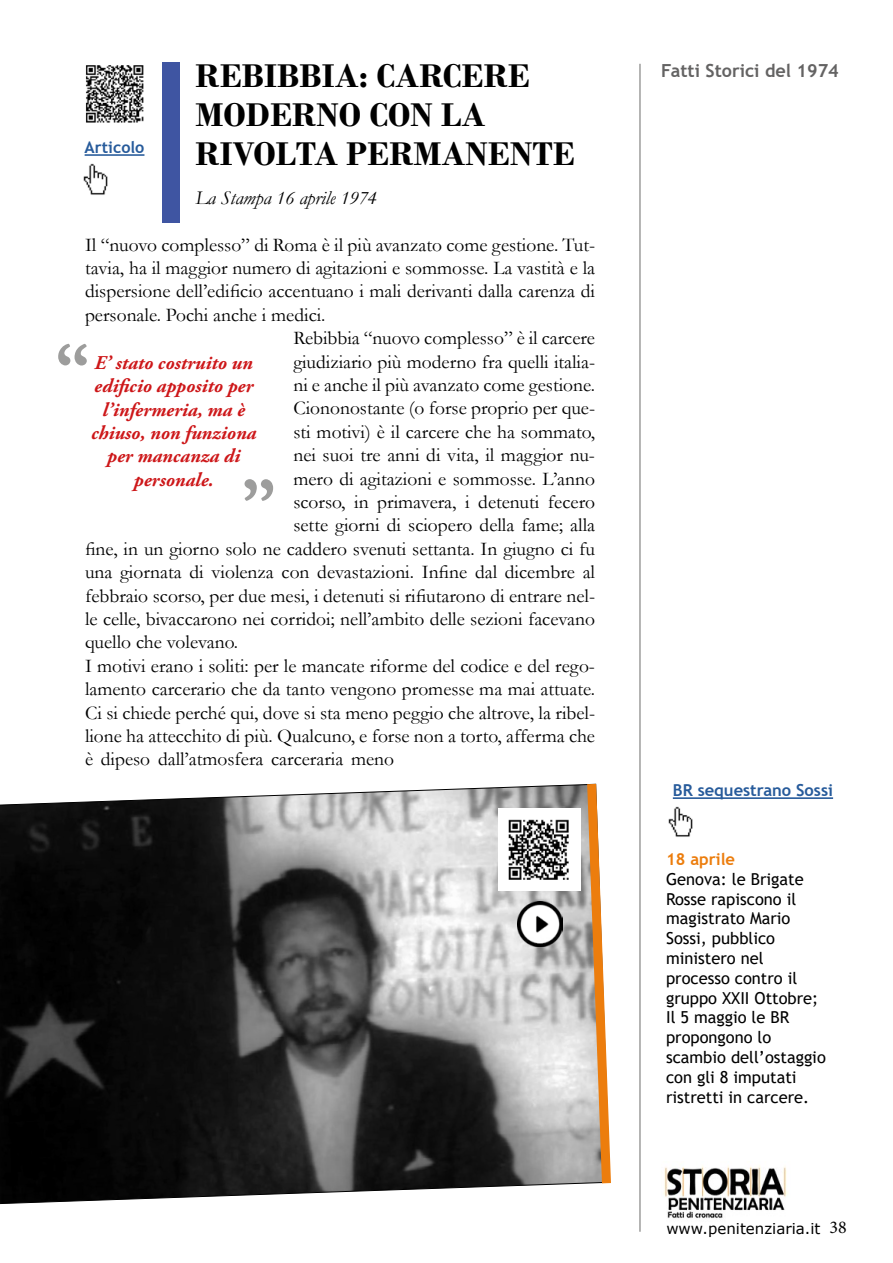
<style>
.page{position:relative;width:893px;height:1263px;background:#fff}
.page>*{position:absolute;margin:0;border:0;box-sizing:border-box;transform-origin:0 0}
.t1{font:700 69px "Garamond";color:#9d9d9c}
.t2{font:700 34.5px/39px "Bodoni";color:#000}
.t3{font:19.5px "Garamond";color:#000}
.t4{font:italic 700 19.5px/23.4px "Adobe Garamond Pro";color:#cd1719;text-align:center}
.t5{font:italic 19.5px "Garamond";color:#000}
.t6{font:700 18px "Trebuchet MS";color:#646363}
.t7{font:16.5px/19.8px "Trebuchet MS";color:#000}
.t8{font:700 16.5px "Trebuchet MS";color:#275b9b}
.t9{font:700 16.5px "Trebuchet MS";color:#ec7d0d}
.t10{font:700 16.2px "Trebuchet MS";color:#275b9b}
.t11{font:15px "Verdana";color:#000}
.s1{font-family:"Minion Pro";font-size:18px}
</style>
<div class="page">
<hr style="left:639px;top:64px;width:2px;height:1168px;background:#9d9d9c">
<img style="left:664px;top:1166px;width:123px;height:53px">
<div style="left:163px;top:62px;width:17px;height:160px;background:#3f55a2"></div>
<svg style="left:0;top:784px;width:582px;height:421px;background:#585858"></svg>
<div style="left:498px;top:808px;width:83px;height:83px;background:#fff"></div>
<img style="left:508px;top:819px;width:61px;height:61px">
<img style="left:517px;top:902px;width:45px;height:44px">
<svg style="left:582px;top:783px;width:29px;height:401px"></svg>
<hr style="left:673px;top:797px;width:160px;height:2px;background:#275b9b">
<img style="left:668px;top:806px;width:25px;height:31px">
<img style="left:85px;top:65px;width:59px;height:58px">
<hr style="left:85px;top:154px;width:59px;height:2px;background:#275b9b">
<img style="left:83px;top:163px;width:25px;height:32px">
<h2 class="t2" style="left:196px;top:56px;width:336px">REBIBBIA: CARCERE</h2>
<p class="t6" style="left:661px;top:59px;width:179px">Fatti Storici del 1974</p>
<h2 class="t2" style="left:196px;top:95px;width:381px">MODERNO CON LA<br>RIVOLTA PERMANENTE</h2>
<p class="t5" style="left:196px;top:184px;width:183px">La Stampa 16 aprile 1974</p>
<p class="t3" style="left:85px;top:231px;width:512px">Il “nuovo complesso” di Roma è il più avanzato come gestione. Tut-</p>
<p class="t3" style="left:85px;top:255px;width:512px">tavia, ha il maggior numero di agitazioni e sommosse. La vastità e la</p>
<p class="t3" style="left:85px;top:278px;width:511px">dispersione dell’edificio accentuano i mali derivanti dalla carenza di</p>
<p class="t3" style="left:85px;top:301px;width:242px">personale. Pochi anche i medici.</p>
<p class="t3" style="left:293px;top:325px;width:303px">Rebibbia “nuovo complesso” è il carcere</p>
<p class="t3" style="left:293px;top:348px;width:303px">giudiziario più moderno fra quelli italia-</p>
<p class="t3" style="left:293px;top:372px;width:303px">ni e anche il più avanzato come gestione.</p>
<p class="t3" style="left:293px;top:395px;width:303px">Ciononostante (o forse proprio per que-</p>
<p class="t3" style="left:293px;top:418px;width:303px">sti motivi) è il carcere che ha sommato,</p>
<p class="t3" style="left:293px;top:442px;width:303px">nei suoi tre anni di vita, il maggior nu-</p>
<p class="t3" style="left:293px;top:465px;width:303px">mero di agitazioni e sommosse. L’anno</p>
<p class="t3" style="left:293px;top:489px;width:303px">scorso, in primavera, i detenuti fecero</p>
<p class="t3" style="left:293px;top:512px;width:303px">sette giorni di sciopero della fame; alla</p>
<p class="t3" style="left:85px;top:535px;width:512px">fine, in un giorno solo ne caddero svenuti settanta. In giugno ci fu</p>
<p class="t3" style="left:85px;top:559px;width:511px">una giornata di violenza con devastazioni. Infine dal dicembre al</p>
<p class="t3" style="left:85px;top:582px;width:512px">febbraio scorso, per due mesi, i detenuti si rifiutarono di entrare nel-</p>
<p class="t3" style="left:85px;top:606px;width:511px">le celle, bivaccarono nei corridoi; nell’ambito delle sezioni facevano</p>
<p class="t3" style="left:85px;top:629px;width:154px">quello che volevano.</p>
<p class="t3" style="left:85px;top:652px;width:512px">I motivi erano i soliti: per le mancate riforme del codice e del rego-</p>
<p class="t3" style="left:85px;top:676px;width:512px">lamento carcerario che da tanto vengono promesse ma mai attuate.</p>
<p class="t3" style="left:85px;top:699px;width:512px">Ci si chiede perché qui, dove si sta meno peggio che altrove, la ribel-</p>
<p class="t3" style="left:85px;top:723px;width:512px">lione ha attecchito di più. Qualcuno, e forse non a torto, afferma che</p>
<p class="t3" style="left:85px;top:746px;width:311px">è dipeso dall’atmosfera carceraria meno</p>
<p class="t10" style="left:85px;top:137px;width:61px">Articolo</p>
<h1 class="t1" style="left:55px;top:319px;width:35px">“</h1>
<p class="t4" style="left:91px;top:351px;width:167px">E’ stato costruito un edificio apposito per l’infermeria, ma è chiuso, non funziona per mancanza di personale.</p>
<h1 class="t1" style="left:276px;top:525px;width:35px;rotate:-180deg">“</h1>
<p class="t8" style="left:673px;top:780px;width:162px">BR sequestrano Sossi</p>
<p class="t9" style="left:666px;top:849px;width:71px">18 aprile</p>
<p class="t7" style="left:666px;top:869px;width:161px">Genova: le Brigate<br>Rosse rapiscono il magistrato Mario<br>Sossi, pubblico ministero nel processo contro il gruppo XXII Ottobre;<br>Il 5 maggio le BR propongono lo scambio dell’ostaggio con gli 8 imputati ristretti in carcere.</p>
<p class="t11" style="left:666px;top:1218px;width:182px">www.penitenziaria.it <span class="s1">38</span></p>
</div>
